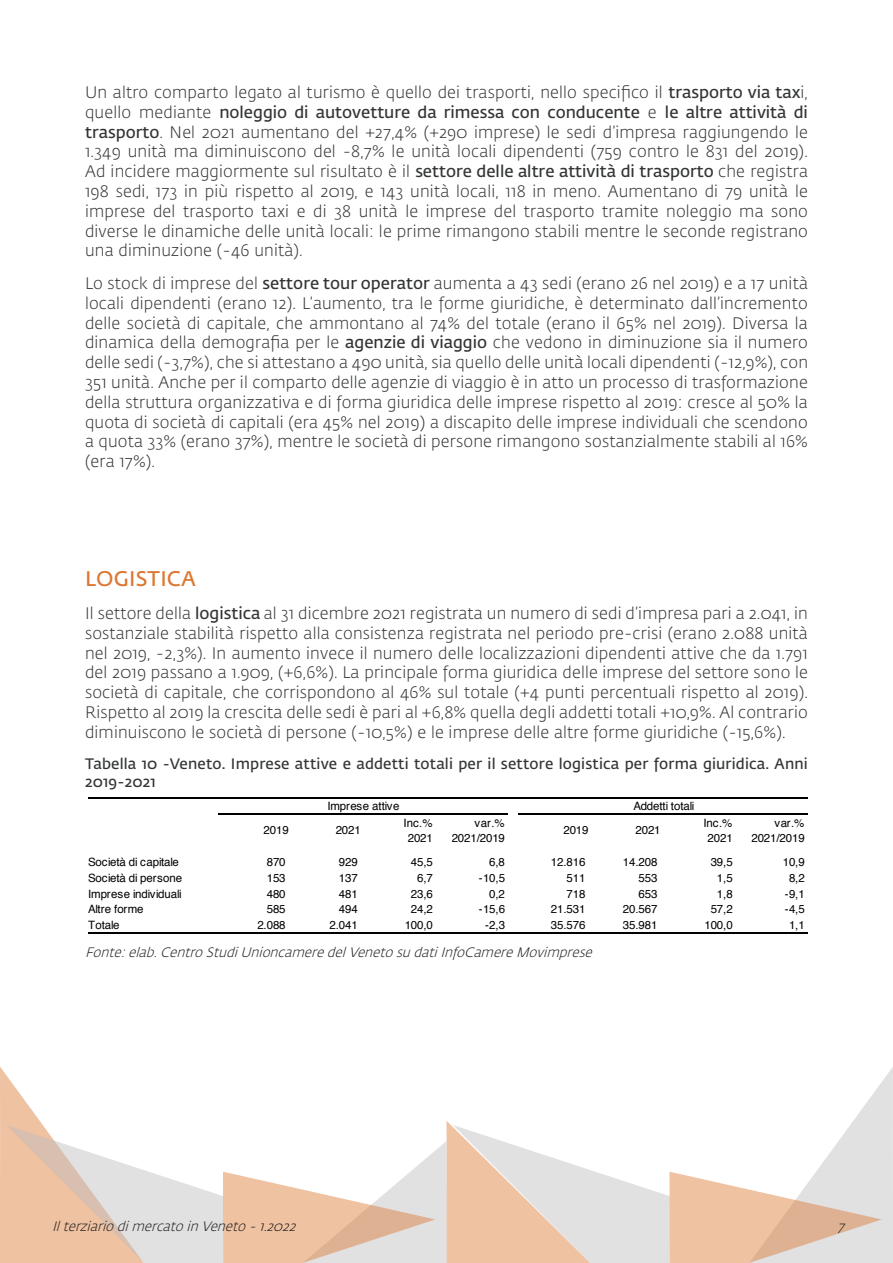
<style>
.page{position:relative;width:893px;height:1263px;background:#fff}
.page>*{position:absolute;margin:0;border:0;box-sizing:border-box;transform-origin:0 0}
.t1{font:600 21px "Fedra Sans Std";letter-spacing:.01em;color:#dc7731}
.t2{font:300 16.5px/19.8px "Fedra Sans Std";letter-spacing:.01em;color:#343636;text-align:justify}
.t3{font:600 15px/18px "Fedra Sans Std";letter-spacing:.01em;color:#343636}
.t4{font:italic 300 13.5px "Fedra Sans Std";color:#231f20}
.t5{font:11.55px/15.6px "Helvetica";letter-spacing:-.01em;color:#000;text-align:center}
.s1{font-weight:600}
</style>
<div class="page">
<svg style="left:0;top:1067px;width:893px;height:196px"></svg>
<hr style="left:88px;top:797px;width:720px;height:1px;background:#000">
<hr style="left:219px;top:813px;width:289px;height:1px;background:#000">
<hr style="left:518px;top:813px;width:290px;height:1px;background:#000">
<hr style="left:88px;top:932px;width:720px;height:1px;background:#000">
<p class="t2" style="left:85px;top:83px;width:724px">Un altro comparto legato al turismo è quello dei trasporti, nello specifico il <span class="s1">trasporto via tax</span>i, quello mediante <span class="s1">noleggio di autovetture da rimessa con conducente</span> e <span class="s1">le altre attività di trasporto</span>. Nel 2021 aumentano del +27,4% (+290 imprese) le sedi d’impresa raggiungendo le 1.349 unità ma diminuiscono del -8,7% le unità locali dipendenti (759 contro le 831 del 2019).<br>Ad incidere maggiormente sul risultato è il <span class="s1">settore delle altre attività di trasporto</span> che registra 198 sedi, 173 in più rispetto al 2019, e 143 unità locali, 118 in meno. Aumentano di 79 unità le imprese del trasporto taxi e di 38 unità le imprese del trasporto tramite noleggio ma sono diverse le dinamiche delle unità locali: le prime rimangono stabili mentre le seconde registrano una diminuzione (-46 unità).</p>
<p class="t2" style="left:85px;top:273px;width:724px">Lo stock di imprese del <span class="s1">settore tour operator</span> aumenta a 43 sedi (erano 26 nel 2019) e a 17 unità locali dipendenti (erano 12). L’aumento, tra le forme giuridiche, è determinato dall’incremento delle società di capitale, che ammontano al 74% del totale (erano il 65% nel 2019). Diversa la dinamica della demografia per le <span class="s1">agenzie di viaggio</span> che vedono in diminuzione sia il numero delle sedi (-3,7%), che si attestano a 490 unità, sia quello delle unità locali dipendenti (-12,9%), con 351 unità. Anche per il comparto delle agenzie di viaggio è in atto un processo di trasformazione della struttura organizzativa e di forma giuridica delle imprese rispetto al 2019: cresce al 50% la quota di società di capitali (era 45% nel 2019) a discapito delle imprese individuali che scendono a quota 33% (erano 37%), mentre le società di persone rimangono sostanzialmente stabili al 16% (era 17%).</p>
<p class="t1" style="left:85px;top:566px;width:112px">LOGISTICA</p>
<p class="t2" style="left:85px;top:603px;width:724px">Il settore della <span class="s1">logistica</span> al 31 dicembre 2021 registrata un numero di sedi d’impresa pari a 2.041, in sostanziale stabilità rispetto alla consistenza registrata nel periodo pre-crisi (erano 2.088 unità nel 2019, -2,3%). In aumento invece il numero delle localizzazioni dipendenti attive che da 1.791 del 2019 passano a 1.909, (+6,6%). La principale forma giuridica delle imprese del settore sono le società di capitale, che corrispondono al 46% sul totale (+4 punti percentuali rispetto al 2019).<br>Rispetto al 2019 la crescita delle sedi è pari al +6,8% quella degli addetti totali +10,9%. Al contrario diminuiscono le società di persone (-10,5%) e le imprese delle altre forme giuridiche (-15,6%).</p>
<p class="t3" style="left:85px;top:754px;width:724px">Tabella 10 -Veneto. Imprese attive e addetti totali per il settore logistica per forma giuridica. Anni<br>2019-2021</p>
<p class="t5" style="left:327px;top:798px;width:74px">Imprese attive</p>
<p class="t5" style="left:633px;top:798px;width:62px">Addetti totali</p>
<p class="t5" style="left:264px;top:822px;width:27px">2019</p>
<p class="t5" style="left:336px;top:822px;width:27px">2021</p>
<p class="t5" style="left:404px;top:815px;width:31px">Inc.%<br>2021</p>
<p class="t5" style="left:452px;top:815px;width:55px;text-align:right">var.%<br>2021/2019</p>
<p class="t5" style="left:563px;top:822px;width:27px">2019</p>
<p class="t5" style="left:635px;top:822px;width:27px">2021</p>
<p class="t5" style="left:703px;top:815px;width:31px">Inc.%<br>2021</p>
<p class="t5" style="left:751px;top:815px;width:55px;text-align:right">var.%<br>2021/2019</p>
<p class="t5" style="left:88px;top:855px;width:92px">Società di capitale</p>
<p class="t5" style="left:267px;top:855px;width:20px">870</p>
<p class="t5" style="left:339px;top:855px;width:20px">929</p>
<p class="t5" style="left:411px;top:855px;width:24px">45,5</p>
<p class="t5" style="left:489px;top:855px;width:17px">6,8</p>
<p class="t5" style="left:551px;top:855px;width:36px">12.816</p>
<p class="t5" style="left:623px;top:855px;width:36px">14.208</p>
<p class="t5" style="left:711px;top:855px;width:24px">39,5</p>
<p class="t5" style="left:783px;top:855px;width:24px">10,9</p>
<p class="t5" style="left:88px;top:870px;width:96px">Società di persone</p>
<p class="t5" style="left:267px;top:870px;width:20px">153</p>
<p class="t5" style="left:339px;top:870px;width:20px">137</p>
<p class="t5" style="left:417px;top:870px;width:17px">6,7</p>
<p class="t5" style="left:479px;top:870px;width:28px">-10,5</p>
<p class="t5" style="left:567px;top:870px;width:20px">511</p>
<p class="t5" style="left:639px;top:870px;width:20px">553</p>
<p class="t5" style="left:717px;top:870px;width:17px">1,5</p>
<p class="t5" style="left:789px;top:870px;width:17px">8,2</p>
<p class="t5" style="left:88px;top:886px;width:95px">Imprese individuali</p>
<p class="t5" style="left:267px;top:886px;width:20px">480</p>
<p class="t5" style="left:339px;top:886px;width:20px">481</p>
<p class="t5" style="left:411px;top:886px;width:24px">23,6</p>
<p class="t5" style="left:489px;top:886px;width:17px">0,2</p>
<p class="t5" style="left:567px;top:886px;width:20px">718</p>
<p class="t5" style="left:639px;top:886px;width:20px">653</p>
<p class="t5" style="left:717px;top:886px;width:17px">1,8</p>
<p class="t5" style="left:785px;top:886px;width:21px">-9,1</p>
<p class="t5" style="left:88px;top:902px;width:57px">Altre forme</p>
<p class="t5" style="left:267px;top:902px;width:20px">585</p>
<p class="t5" style="left:339px;top:902px;width:20px">494</p>
<p class="t5" style="left:411px;top:902px;width:24px">24,2</p>
<p class="t5" style="left:479px;top:902px;width:28px">-15,6</p>
<p class="t5" style="left:551px;top:902px;width:36px">21.531</p>
<p class="t5" style="left:623px;top:902px;width:36px">20.567</p>
<p class="t5" style="left:711px;top:902px;width:24px">57,2</p>
<p class="t5" style="left:785px;top:902px;width:21px">-4,5</p>
<p class="t5" style="left:88px;top:917px;width:33px">Totale</p>
<p class="t5" style="left:257px;top:917px;width:30px">2.088</p>
<p class="t5" style="left:329px;top:917px;width:30px">2.041</p>
<p class="t5" style="left:405px;top:917px;width:30px">100,0</p>
<p class="t5" style="left:485px;top:917px;width:21px">-2,3</p>
<p class="t5" style="left:551px;top:917px;width:36px">35.576</p>
<p class="t5" style="left:623px;top:917px;width:36px">35.981</p>
<p class="t5" style="left:704px;top:917px;width:30px">100,0</p>
<p class="t5" style="left:789px;top:917px;width:17px">1,1</p>
<p class="t4" style="left:85px;top:944px;width:513px">Fonte:elab.CentroStudiUnioncameredelVenetosudatiInfoCamereMovimprese</p>
<p class="t4" style="left:52px;top:1218px;width:249px">IlterziariodimercatoinVeneto-1.2022</p>
<p class="t4" style="left:837px;top:1218px;width:12px">7</p>
</div>
